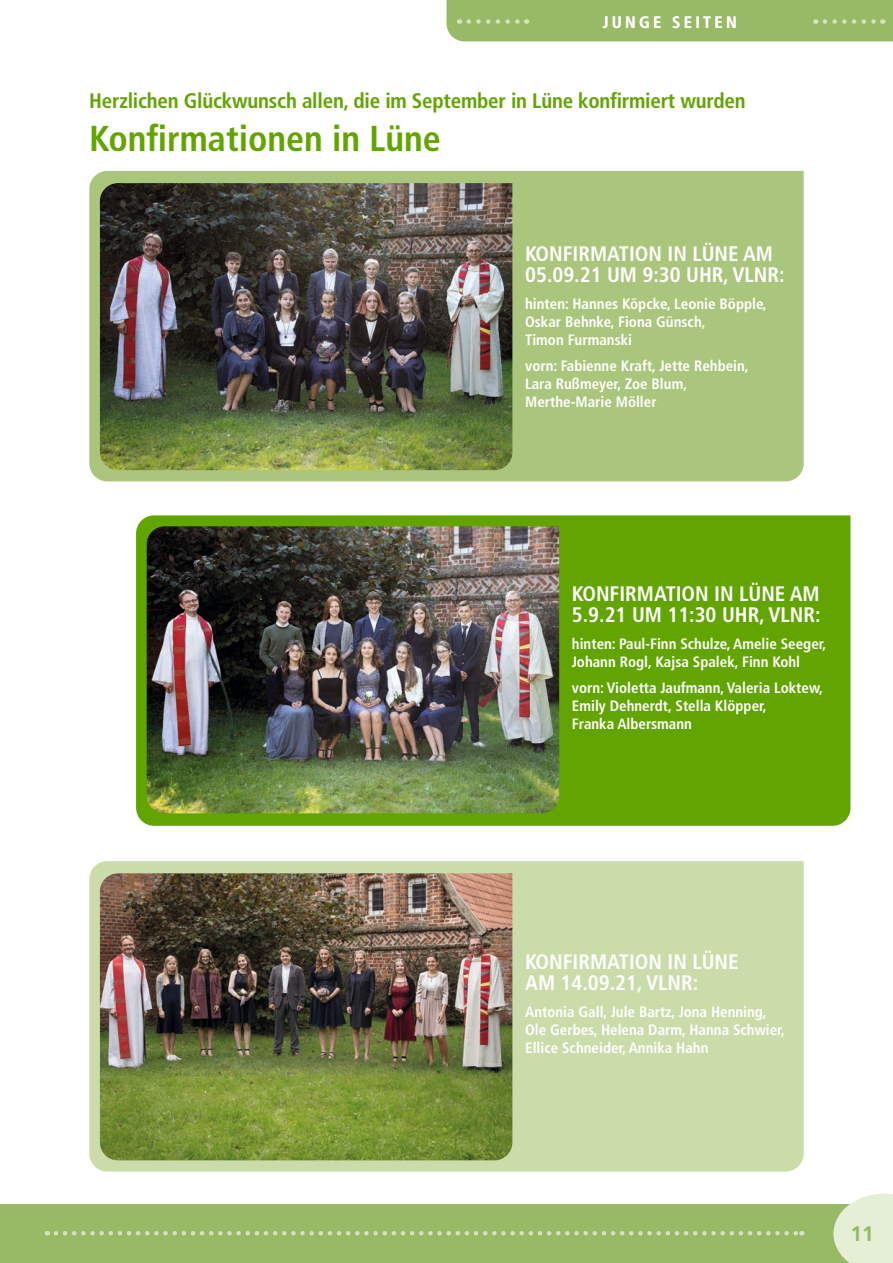
<style>
.page{position:relative;width:893px;height:1263px;background:#fff}
.page>*{position:absolute;margin:0;border:0;box-sizing:border-box;transform-origin:0 0}
.t1{font:700 condensed 36px "Frutiger LT Std";color:#62a400}
.t2{font:700 condensed 21px/21px "Frutiger LT Std";color:#fff}
.t3{font:700 condensed 21px "Frutiger LT Std";letter-spacing:-.01em;color:#62a400}
.t4{font:700 21px "Frutiger";color:#98b965}
.t5{font:700 condensed 16.5px "Frutiger LT Std";letter-spacing:.2em;color:#fff}
.t6{font:700 condensed 15px/18px "Frutiger LT Std";color:#fff}
</style>
<div class="page">
<div style="left:1px;top:1204px;width:892px;height:59px;background:#98b965"></div>
<svg style="left:56px;top:1231px;width:746px;height:4px"></svg>
<div style="left:89px;top:171px;width:715px;height:310px;background:#aac57c"></div>
<img style="left:100px;top:183px;width:412px;height:287px">
<div style="left:136px;top:515px;width:714px;height:311px;background:#62a400"></div>
<img style="left:147px;top:526px;width:412px;height:287px">
<div style="left:89px;top:861px;width:715px;height:310px;background:#c9dcaa"></div>
<img style="left:100px;top:873px;width:412px;height:287px">
<div style="left:446px;top:0;width:447px;height:41px;background:#98b965"></div>
<svg style="left:833px;top:1194px;width:60px;height:69px;background:#e0ebce"></svg>
<p class="t5" style="left:603px;top:12px;width:136px">JUNGE SEITEN</p>
<h2 class="t3" style="left:89px;top:88px;width:658px">Herzlichen Glückwunsch allen, die im September in Lüne konfirmiert wurden</h2>
<h1 class="t1" style="left:89px;top:117px;width:353px">Konfirmationen in Lüne</h1>
<h2 class="t2" style="left:525px;top:243px;width:261px">KONFIRMATION IN LÜNE AM<br>05.09.21 UM 9:30 UHR, VLNR:</h2>
<p class="t6" style="left:525px;top:294px;width:243px">hinten: Hannes Köpcke, Leonie Böpple,<br>Oskar Behnke, Fiona Günsch,<br>Timon Furmanski</p>
<p class="t6" style="left:525px;top:357px;width:225px">vorn: Fabienne Kraft, Jette Rehbein,<br>Lara Rußmeyer, Zoe Blum,<br>Merthe-Marie Möller</p>
<h2 class="t2" style="left:572px;top:583px;width:250px">KONFIRMATION IN LÜNE AM<br>5.9.21 UM 11:30 UHR, VLNR:</h2>
<p class="t6" style="left:572px;top:634px;width:256px">hinten: Paul-Finn Schulze, Amelie Seeger,<br>Johann Rogl, Kajsa Spalek, Finn Kohl</p>
<p class="t6" style="left:572px;top:679px;width:253px">vorn: Violetta Jaufmann, Valeria Loktew,<br>Emily Dehnerdt, Stella Klöpper,<br>Franka Albersmann</p>
<h2 class="t2" style="left:525px;top:951px;width:215px">KONFIRMATION IN LÜNE<br>AM 14.09.21, VLNR:</h2>
<p class="t6" style="left:525px;top:1002px;width:261px">Antonia Gall, Jule Bartz, Jona Henning,<br>Ole Gerbes, Helena Darm, Hanna Schwier,<br>Ellice Schneider, Annika Hahn</p>
<h2 class="t4" style="left:850px;top:1222px;width:25px">11</h2>
</div>
